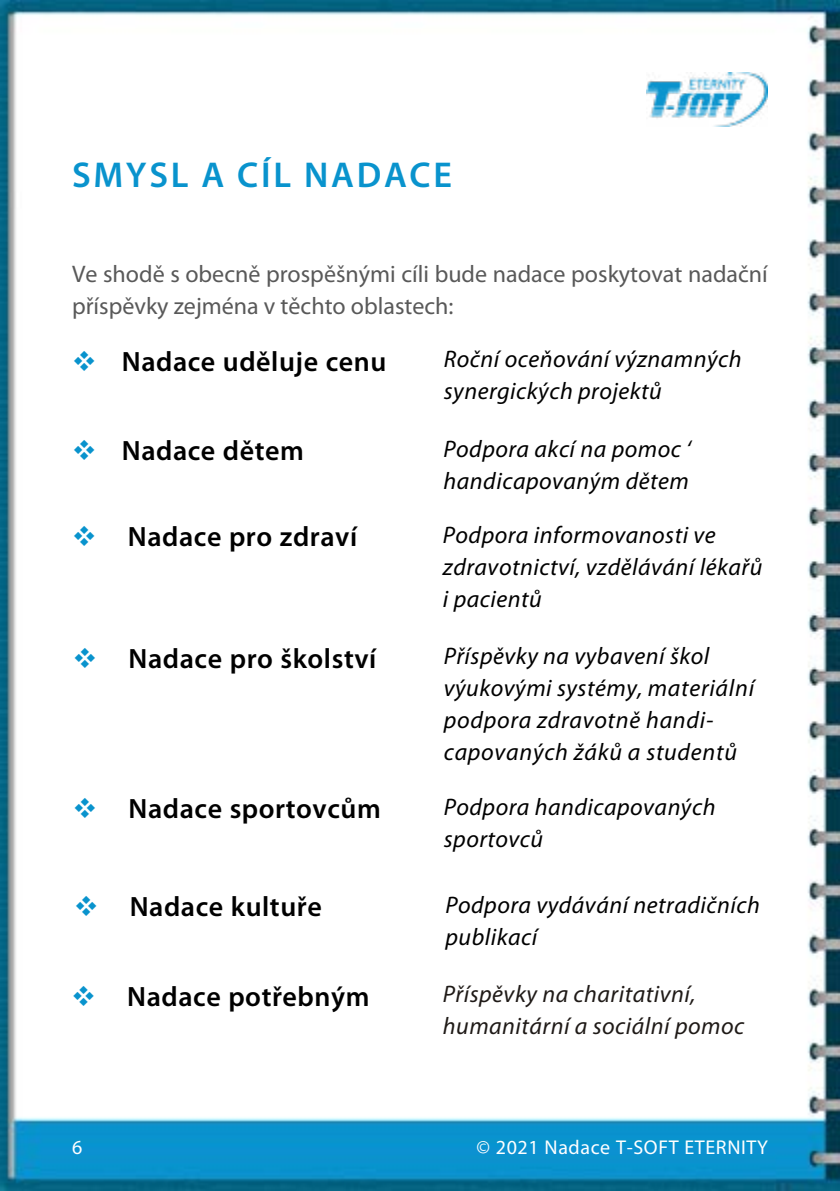
<style>
.page{position:relative;width:840px;height:1191px;background:#fff}
.page>*{position:absolute;margin:0;border:0;box-sizing:border-box;transform-origin:0 0}
.t1{font:600 36px "Myriad Pro";letter-spacing:.075em;color:#0993cd}
.t2{font:600 28px "Myriad Pro";letter-spacing:.02em;color:#000}
.t3{font:italic 24px/32px "Myriad Pro";letter-spacing:.02em;color:#000}
.t4{font:24px/32px "Myriad Pro";color:#595959}
.t5{font:italic 24px/32px "Myriad Pro";letter-spacing:.02em;color:#1f1a17}
.t6{font:20px "Myriad Pro";letter-spacing:.03em;color:#fff}
.s1{color:#0993cd}
.s2{color:#fff}
</style>
<div class="page">
<img style="left:0;top:0;width:839px;height:1191px">
<img style="left:646px;top:72px;width:121px;height:54px">
<p class="t1" style="left:72px;top:152px;width:381px">SMYSL A CÍL NADACE</p>
<p class="t4" style="left:72px;top:257px;width:696px">Ve shodě s obecně prospěšnými cíli bude nadace poskytovat nadační příspěvky zejména v těchto oblastech:</p>
<p class="t2" style="left:72px;top:344px;width:316px"><span class="s1">❖</span><span class="s2">❖</span>Nadace uděluje cenu</p>
<p class="t3" style="left:443px;top:343px;width:299px">Roční oceňování významných synergických projektů</p>
<p class="t2" style="left:72px;top:433px;width:233px"><span class="s1">❖</span><span class="s2">❖</span>Nadace dětem</p>
<p class="t3" style="left:443px;top:432px;width:248px">Podpora akcí na pomoc ‘ handicapovaným dětem</p>
<p class="t2" style="left:72px;top:518px;width:286px"><span class="s1">❖</span><span class="s2">❖</span> Nadace pro zdraví</p>
<p class="t3" style="left:442px;top:519px;width:320px">Podpora informovanosti ve zdravotnictví, vzdělávání lékařů i pacientů</p>
<p class="t2" style="left:72px;top:640px;width:305px"><span class="s1">❖</span><span class="s2">❖</span> Nadace pro školství</p>
<p class="t3" style="left:443px;top:639px;width:312px">Příspěvky na vybavení škol výukovými systémy, materiální podpora zdravotně handi&shy;capovaných žáků a studentů</p>
<p class="t2" style="left:72px;top:791px;width:309px"><span class="s1">❖</span><span class="s2">❖</span> Nadace sportovcům</p>
<p class="t3" style="left:443px;top:790px;width:273px">Podpora handicapovaných sportovců</p>
<p class="t2" style="left:74px;top:889px;width:249px"><span class="s1">❖</span><span class="s2">❖</span> Nadace kultuře</p>
<p class="t3" style="left:445px;top:888px;width:316px">Podpora vydávání netradičních publikací</p>
<p class="t2" style="left:71px;top:978px;width:300px"><span class="s1">❖</span><span class="s2">❖</span> Nadace potřebným</p>
<p class="t5" style="left:442px;top:978px;width:302px">Příspěvky na charitativní, humanitární a sociální pomoc</p>
<p class="t6" style="left:72px;top:1134px;width:12px">6</p>
<p class="t6" style="left:476px;top:1134px;width:293px">© 2021 Nadace T-SOFT ETERNITY</p>
</div>
